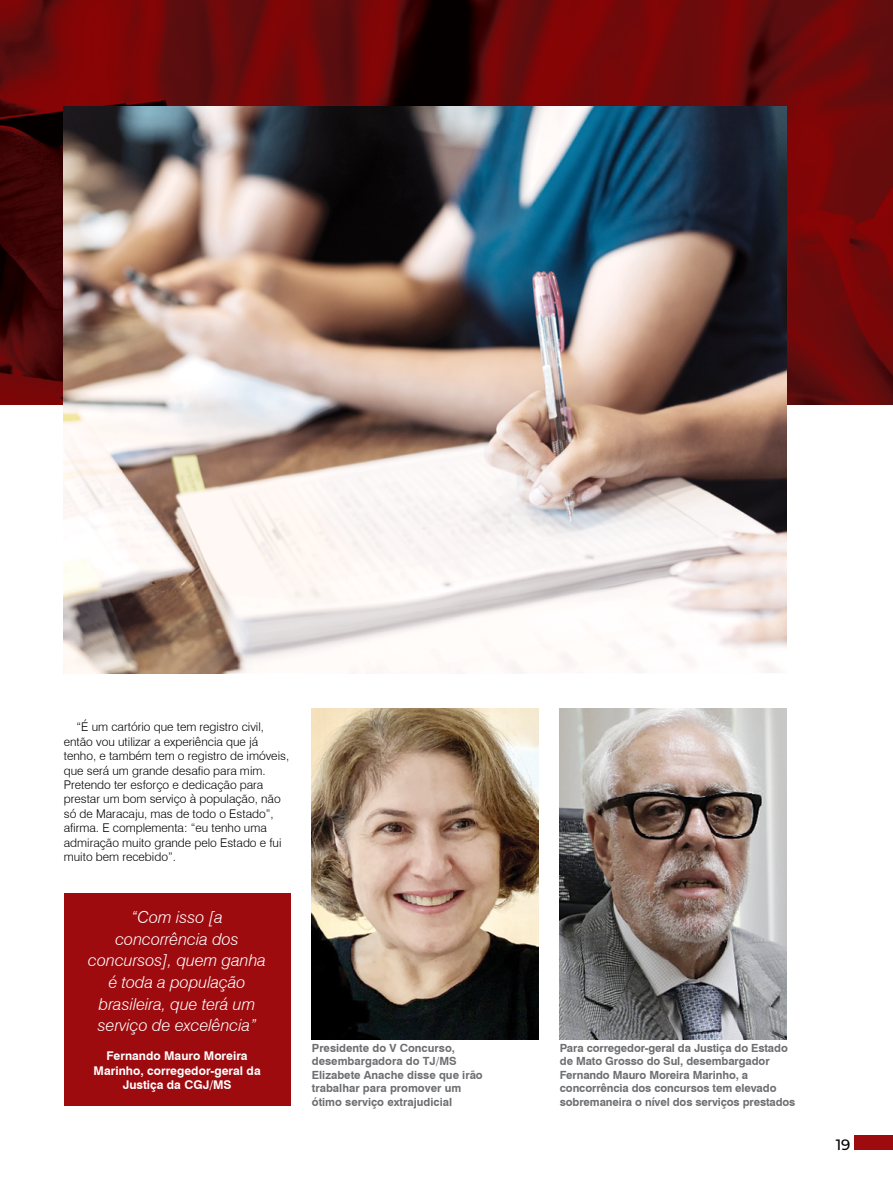
<style>
.page{position:relative;width:893px;height:1191px;background:#fff}
.page>*{position:absolute;margin:0;border:0;box-sizing:border-box;transform-origin:0 0}
.t1{font:italic 300 16.5px/21.6px "Swiss 721 BT";color:#fff;text-align:center}
.t2{font:500 15px "Montserrat";color:#000}
.t3{font:300 12px/14.4px "Swiss 721 BT";color:#000}
.t4{font:700 12px/14.4px "Swiss 721 BT";color:#fff;text-align:center}
.t5{font:700 11.25px/13.5px "Swiss 721 BT";letter-spacing:-.01em;color:#6d6e71}
</style>
<div class="page">
<img style="left:0;top:0;width:893px;height:404px">
<div style="left:855px;top:1135px;width:38px;height:15px;background:#9e0b0f"></div>
<img style="left:560px;top:708px;width:227px;height:331px">
<img style="left:312px;top:708px;width:227px;height:331px">
<div style="left:64px;top:893px;width:227px;height:213px;background:#9e0b0f"></div>
<img style="left:64px;top:106px;width:723px;height:568px">
<p class="t3" style="left:64px;top:720px;width:227px;text-indent:13px">“É um cartório que tem registro civil, então vou utilizar a experiência que já tenho, e também tem o registro de imóveis, que será um grande desafio para mim.<br>Pretendo ter esforço e dedicação para prestar um bom serviço à população, não só de Maracaju, mas de todo o Estado”, afirma. E complementa: “eu tenho uma admiração muito grande pelo Estado e fui muito bem recebido”.</p>
<h1 class="t1" style="left:88px;top:906px;width:179px">“Com isso [a concorrência dos concursos], quem ganha é toda a população brasileira, que terá um serviço de excelência”</h1>
<p class="t4" style="left:94px;top:1048px;width:169px">Fernando Mauro Moreira<br>Marinho, corregedor-geral da<br>Justiça da CGJ/MS</p>
<p class="t5" style="left:312px;top:1041px;width:172px">Presidente do V Concurso, desembargadora do TJ/MS<br>Elizabete Anache disse que irão trabalhar para promover um ótimo serviço extrajudicial</p>
<p class="t5" style="left:560px;top:1041px;width:237px">Para corregedor-geral da Justiça do Estado de Mato Grosso do Sul, desembargador Fernando Mauro Moreira Marinho, a concorrência dos concursos tem elevado sobremaneira o nível dos serviços prestados</p>
<p class="t2" style="left:836px;top:1134px;width:16px">19</p>
</div>
